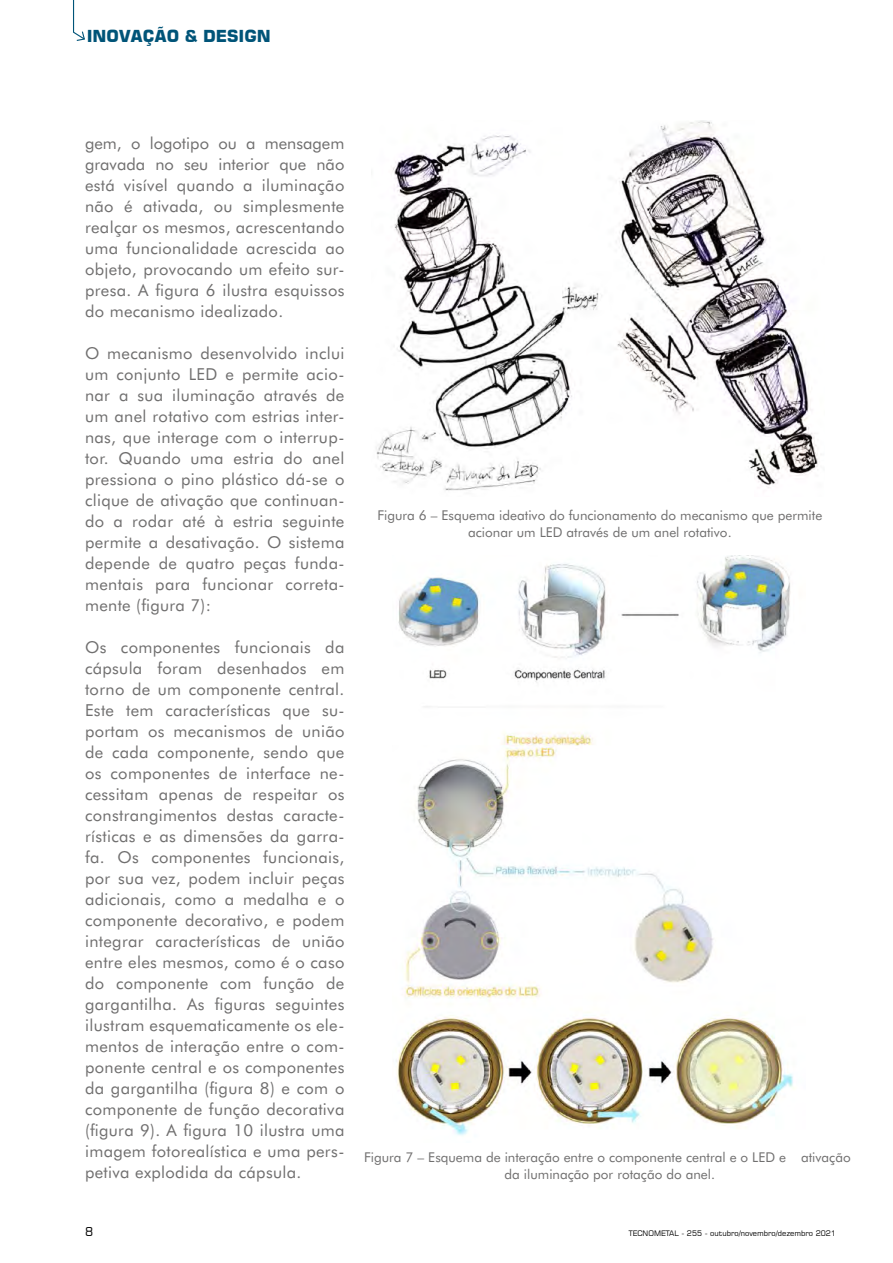
<style>
.page{position:relative;width:893px;height:1263px;background:#fff}
.page>*{position:absolute;margin:0;border:0;box-sizing:border-box;transform-origin:0 0}
.t1{font:16.5px/21px "Futura BT";letter-spacing:.02em;color:#706f6f;text-align:justify}
.t2{font:700 16.5px "Square 721 BT";color:#005478}
.t3{font:13.5px/16.5px "Futura BT";color:#706f6f;text-align:center}
.t4{font:12px "Square 721 BT";color:#000}
.t5{font:7.5px "Square 721 BT";color:#000}
</style>
<div class="page">
<svg style="left:73px;top:0;width:12px;height:41px"></svg>
<img style="left:396px;top:555px;width:398px;height:581px">
<img style="left:376px;top:120px;width:442px;height:371px">
<p class="t2" style="left:87px;top:26px;width:186px">INOVAÇÃO &amp; DESIGN</p>
<p class="t1" style="left:85px;top:133px;width:261px">gem, o logotipo ou a mensagem gravada no seu interior que não está visível quando a iluminação não é ativada, ou simplesmente realçar os mesmos, acrescentando uma funcionalidade acrescida ao objeto, provocando um efeito sur&shy;presa. A figura 6 ilustra esquissos do mecanismo idealizado.</p>
<p class="t1" style="left:85px;top:343px;width:261px">O mecanismo desenvolvido inclui um conjunto LED e permite acio&shy;nar a sua iluminação através de um anel rotativo com estrias inter&shy;nas, que interage com o interrup&shy;tor. Quando uma estria do anel pressiona o pino plástico dá-se o clique de ativação que continuan&shy;do a rodar até à estria seguinte permite a desativação. O sistema depende de quatro peças funda&shy;mentais para funcionar correta&shy;mente (figura 7):</p>
<p class="t1" style="left:85px;top:637px;width:261px">Os componentes funcionais da cápsula foram desenhados em torno de um componente central.<br>Este tem características que su&shy;portam os mecanismos de união de cada componente, sendo que os componentes de interface ne&shy;cessitam apenas de respeitar os constrangimentos destas caracte&shy;rísticas e as dimensões da garra&shy;fa. Os componentes funcionais, por sua vez, podem incluir peças adicionais, como a medalha e o componente decorativo, e podem integrar características de união entre eles mesmos, como é o caso do componente com função de gargantilha. As figuras seguintes ilustram esquematicamente os ele&shy;mentos de interação entre o com&shy;ponente central e os componentes da gargantilha (figura 8) e com o componente de função decorativa (figura 9). A figura 10 ilustra uma imagem fotorealística e uma pers&shy;petiva explodida da cápsula.</p>
<p class="t3" style="left:377px;top:507px;width:446px">Figura 6 – Esquema ideativo do funcionamento do mecanismo que permite acionar um LED através de um anel rotativo.</p>
<p class="t3" style="left:364px;top:1149px;width:488px">Figura 7 – Esquema de interação entre o componente central e o LED e ativação da iluminação por rotação do anel.</p>
<p class="t4" style="left:85px;top:1224px;width:10px">8</p>
<p class="t5" style="left:629px;top:1228px;width:209px">TECNOMETAL - 255 - outubro/novembro/dezembro 2021</p>
</div>
